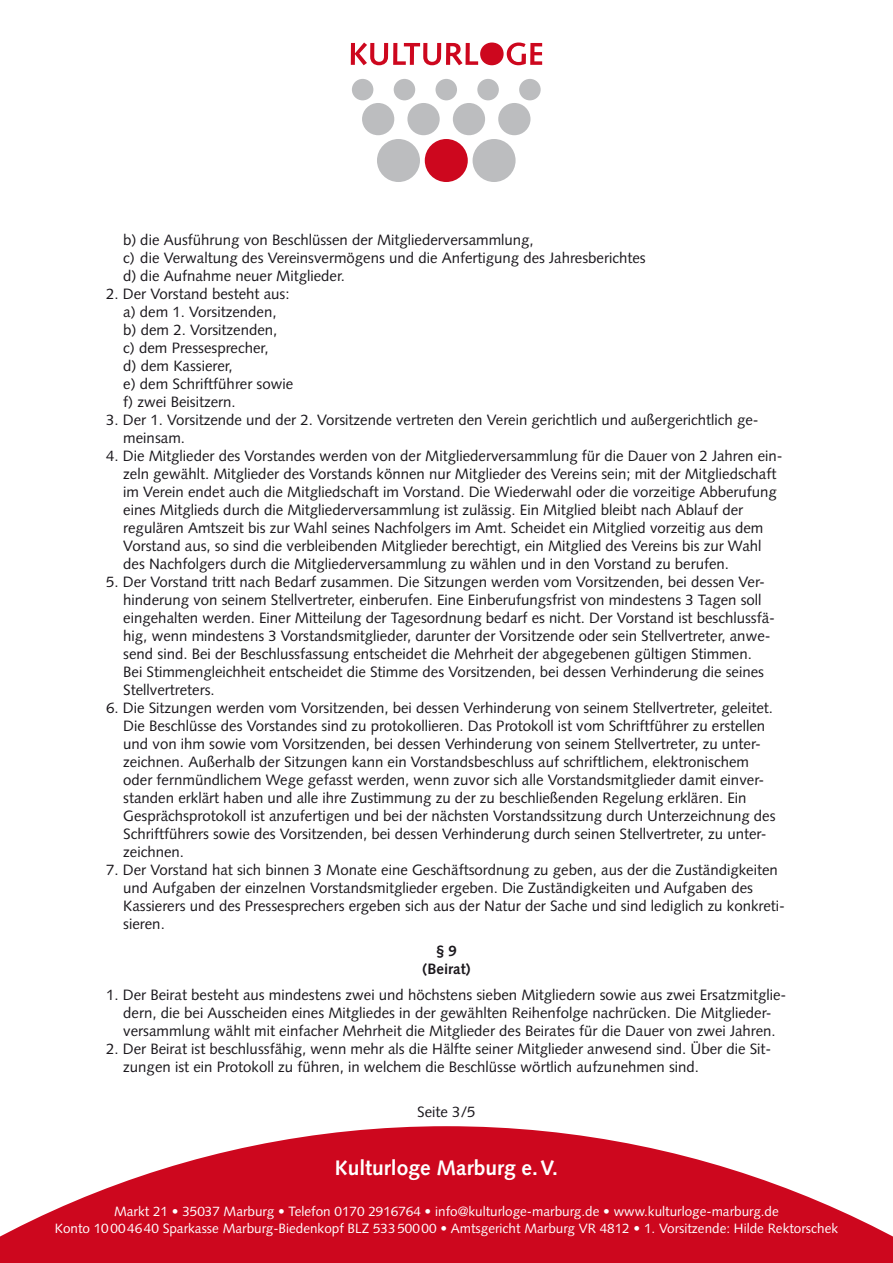
<style>
.page{position:relative;width:893px;height:1263px;background:#fff}
.page>*{position:absolute;margin:0;border:0;box-sizing:border-box;transform-origin:0 0}
.t1{font:700 21px "Syntax";color:#fff}
.t2{font:15px/18px "Syntax";color:#1a171c}
.t3{font:700 15px/18px "Syntax";color:#1a171c;text-align:center}
.t4{font:13.5px/17.5px "Syntax";color:#fff;text-align:center}
</style>
<div class="page">
<svg style="left:0;top:1126px;width:893px;height:137px;fill:#cd071e"></svg>
<svg style="left:351px;top:43px;width:127px;height:22px"></svg>
<div style="left:480px;top:43px;width:24px;height:22px;background:#cd071e;border-radius:50%"></div>
<svg style="left:507px;top:43px;width:35px;height:22px"></svg>
<div style="left:352px;top:79px;width:21px;height:21px;background:#bcbdbf;border-radius:50%"></div>
<div style="left:362px;top:103px;width:32px;height:32px;background:#bcbdbf;border-radius:50%"></div>
<div style="left:407px;top:103px;width:33px;height:32px;background:#bcbdbf;border-radius:50%"></div>
<div style="left:453px;top:103px;width:32px;height:32px;background:#bcbdbf;border-radius:50%"></div>
<div style="left:498px;top:103px;width:32px;height:32px;background:#bcbdbf;border-radius:50%"></div>
<div style="left:394px;top:79px;width:21px;height:21px;background:#bcbdbf;border-radius:50%"></div>
<div style="left:435px;top:79px;width:22px;height:21px;background:#bcbdbf;border-radius:50%"></div>
<div style="left:477px;top:79px;width:22px;height:21px;background:#bcbdbf;border-radius:50%"></div>
<div style="left:519px;top:79px;width:22px;height:21px;background:#bcbdbf;border-radius:50%"></div>
<div style="left:377px;top:139px;width:43px;height:43px;background:#bcbdbf;border-radius:50%"></div>
<div style="left:425px;top:139px;width:43px;height:43px;background:#cd071e;border-radius:50%"></div>
<div style="left:473px;top:139px;width:43px;height:43px;background:#bcbdbf;border-radius:50%"></div>
<p class="t2" style="left:123px;top:231px;width:524px">b) die Ausführung von Beschlüssen der Mitgliederversammlung,<br>c) die Verwaltung des Vereinsvermögens und die Anfertigung des Jahresberichtes d) die Aufnahme neuer Mitglieder.</p>
<p class="t2" style="left:123px;top:285px;width:171px;text-indent:-17px">2. Der Vorstand besteht aus: a) dem 1. Vorsitzenden, b) dem 2. Vorsitzenden,<br>c) dem Pressesprecher,<br>d) dem Kassierer,<br>e) dem Schriftführer sowie f) zwei Beisitzern.</p>
<p class="t2" style="left:123px;top:411px;width:637px;text-indent:-17px">3. Der 1. Vorsitzende und der 2. Vorsitzende vertreten den Verein gerichtlich und außergerichtlich ge&shy;meinsam.</p>
<p class="t2" style="left:123px;top:447px;width:661px;text-indent:-17px">4. Die Mitglieder des Vorstandes werden von der Mitgliederversammlung für die Dauer von 2 Jahren ein&shy;zeln gewählt. Mitglieder des Vorstands können nur Mitglieder des Vereins sein; mit der Mitgliedschaft im Verein endet auch die Mitgliedschaft im Vorstand. Die Wiederwahl oder die vorzeitige Abberufung eines Mitglieds durch die Mitgliederversammlung ist zulässig. Ein Mitglied bleibt nach Ablauf der regulären Amtszeit bis zur Wahl seines Nachfolgers im Amt. Scheidet ein Mitglied vorzeitig aus dem Vorstand aus, so sind die verbleibenden Mitglieder berechtigt, ein Mitglied des Vereins bis zur Wahl des Nachfolgers durch die Mitgliederversammlung zu wählen und in den Vorstand zu berufen.</p>
<p class="t2" style="left:123px;top:573px;width:653px;text-indent:-17px">5. Der Vorstand tritt nach Bedarf zusammen. Die Sitzungen werden vom Vorsitzenden, bei dessen Ver&shy;hinderung von seinem Stellvertreter, einberufen. Eine Einberufungsfrist von mindestens 3 Tagen soll eingehalten werden. Einer Mitteilung der Tagesordnung bedarf es nicht. Der Vorstand ist beschlussfä&shy;hig, wenn mindestens 3 Vorstandsmitglieder, darunter der Vorsitzende oder sein Stellvertreter, anwe&shy;send sind. Bei der Beschlussfassung entscheidet die Mehrheit der abgegebenen gültigen Stimmen.<br>Bei Stimmengleichheit entscheidet die Stimme des Vorsitzenden, bei dessen Verhinderung die seines Stellvertreters.</p>
<p class="t2" style="left:123px;top:699px;width:654px;text-indent:-17px">6. Die Sitzungen werden vom Vorsitzenden, bei dessen Verhinderung von seinem Stellvertreter, geleitet.<br>Die Beschlüsse des Vorstandes sind zu protokollieren. Das Protokoll ist vom Schriftführer zu erstellen und von ihm sowie vom Vorsitzenden, bei dessen Verhinderung von seinem Stellvertreter, zu unter&shy;zeichnen. Außerhalb der Sitzungen kann ein Vorstandsbeschluss auf schriftlichem, elektronischem oder fernmündlichem Wege gefasst werden, wenn zuvor sich alle Vorstandsmitglieder damit einver&shy;standen erklärt haben und alle ihre Zustimmung zu der zu beschließenden Regelung erklären. Ein Gesprächsprotokoll ist anzufertigen und bei der nächsten Vorstandssitzung durch Unterzeichnung des Schriftführers sowie des Vorsitzenden, bei dessen Verhinderung durch seinen Stellvertreter, zu unter&shy;zeichnen.</p>
<p class="t2" style="left:123px;top:861px;width:663px;text-indent:-17px">7. Der Vorstand hat sich binnen 3 Monate eine Geschäftsordnung zu geben, aus der die Zuständigkeiten und Aufgaben der einzelnen Vorstandsmitglieder ergeben. Die Zuständigkeiten und Aufgaben des Kassierers und des Pressesprechers ergeben sich aus der Natur der Sache und sind lediglich zu konkreti&shy;sieren.</p>
<p class="t3" style="left:422px;top:942px;width:50px">§ 9 (Beirat)</p>
<p class="t2" style="left:106px;top:986px;width:682px;text-align:center">1. Der Beirat besteht aus mindestens zwei und höchstens sieben Mitgliedern sowie aus zwei Ersatzmitglie&shy;dern, die bei Ausscheiden eines Mitgliedes in der gewählten Reihenfolge nachrücken. Die Mitglieder&shy;versammlung wählt mit einfacher Mehrheit die Mitglieder des Beirates für die Dauer von zwei Jahren.</p>
<p class="t2" style="left:123px;top:1040px;width:650px;text-indent:-17px">2. Der Beirat ist beschlussfähig, wenn mehr als die Hälfte seiner Mitglieder anwesend sind. Über die Sit&shy;zungen ist ein Protokoll zu führen, in welchem die Beschlüsse wörtlich aufzunehmen sind.</p>
<p class="t2" style="left:417px;top:1103px;width:60px">Seite 3/5</p>
<h1 class="t1" style="left:335px;top:1155px;width:225px">Kulturloge Marburg e.V.</h1>
<p class="t4" style="left:55px;top:1202px;width:785px">Markt 21 • 35037 Marburg • Telefon 0170 2916764 • info@kulturloge-marburg.de • www.kulturloge-marburg.de<br>Konto 10004640 Sparkasse Marburg-Biedenkopf BLZ 53350000 • Amtsgericht Marburg VR 4812 • 1. Vorsitzende: Hilde Rektorschek</p>
</div>
